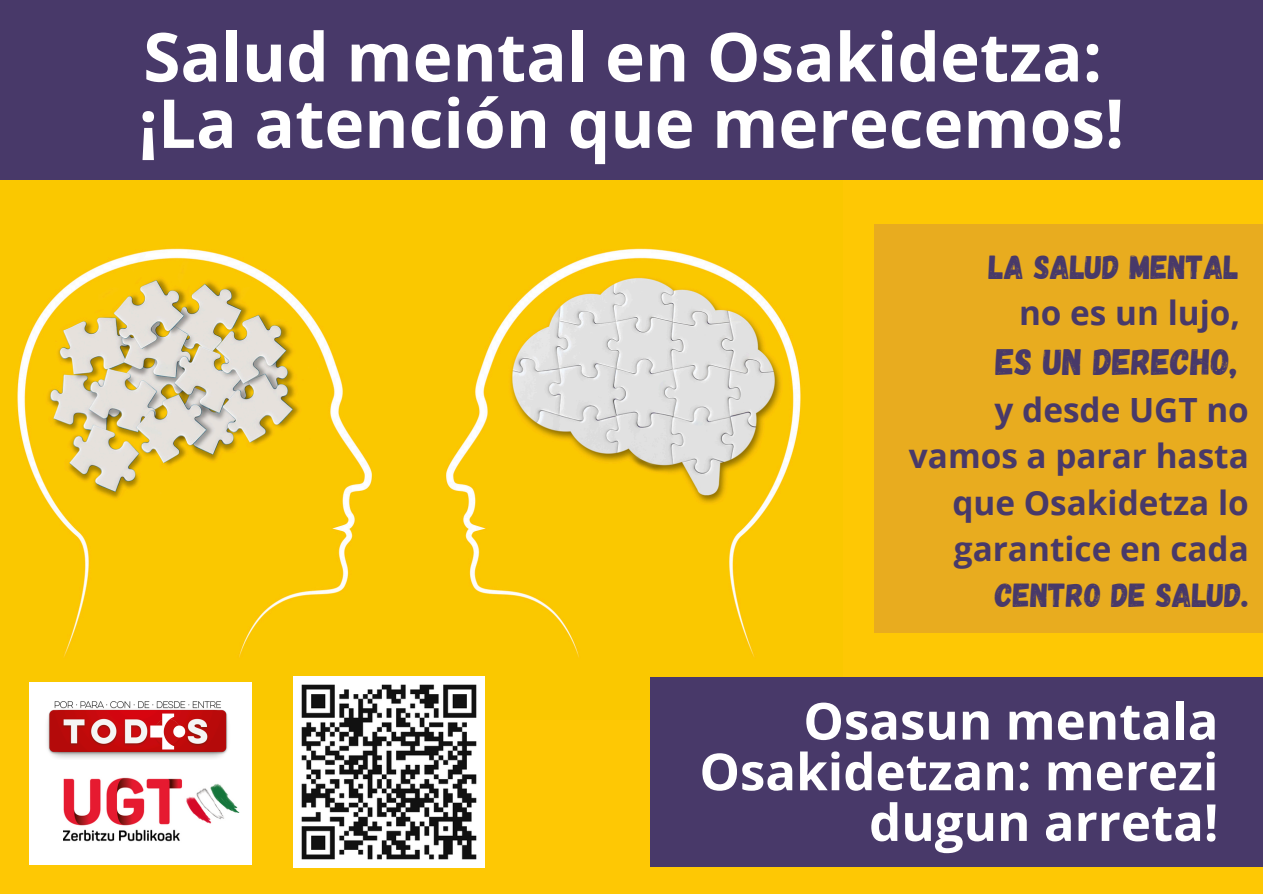
<style>
.page{position:relative;width:1263px;height:894px;background:#fff}
.page>*{position:absolute;margin:0;border:0;box-sizing:border-box;transform-origin:0 0}
.t1{font:700 67.5px/66.3px "Open Sans";color:#fff}
.t2{font:700 51px/50.7px "Open Sans";color:#fff;text-align:right}
.t3{font:36.75px "Gagalin";color:#483969}
.t4{font:700 33.3px/46.2px "Open Sans";color:#483969;text-align:right}
.t5{font:33.3px "Gagalin";color:#483969}
</style>
<div class="page">
<div style="left:0;top:0;width:1263px;height:893px;background:#fec804"></div>
<img style="left:17px;top:248px;width:784px;height:470px">
<div style="left:0;top:1px;width:1263px;height:179px;background:#483969"></div>
<div style="left:29px;top:682px;width:223px;height:182px;background:#fff"></div>
<img style="left:29px;top:676px;width:217px;height:83px">
<img style="left:149px;top:713px;width:38px;height:37px">
<img style="left:64px;top:777px;width:175px;height:65px">
<div style="left:650px;top:676px;width:612px;height:190px;background:#483969"></div>
<div style="left:874px;top:224px;width:389px;height:408px;background:#e8ac1f"></div>
<img style="left:294px;top:676px;width:190px;height:190px">
<p class="t1" style="left:139px;top:22px;width:987px">Salud mental en Osakidetza: ¡La atención que merecemos!</p>
<p class="t5" style="left:989px;top:246px;width:251px">La SALUD MENTAL</p>
<p class="t4" style="left:1019px;top:289px;width:223px">no es un lujo,</p>
<p class="t3" style="left:996px;top:338px;width:244px">ES UN DERECHO,</p>
<p class="t4" style="left:909px;top:386px;width:341px">y desde UGT no vamos a parar hasta que Osakidetza lo garantice en cada</p>
<p class="t5" style="left:995px;top:573px;width:255px">CENTRO DE SALUD.</p>
<p class="t2" style="left:699px;top:694px;width:521px">Osasun mentala<br>Osakidetzan: merezi dugun arreta!</p>
</div>
